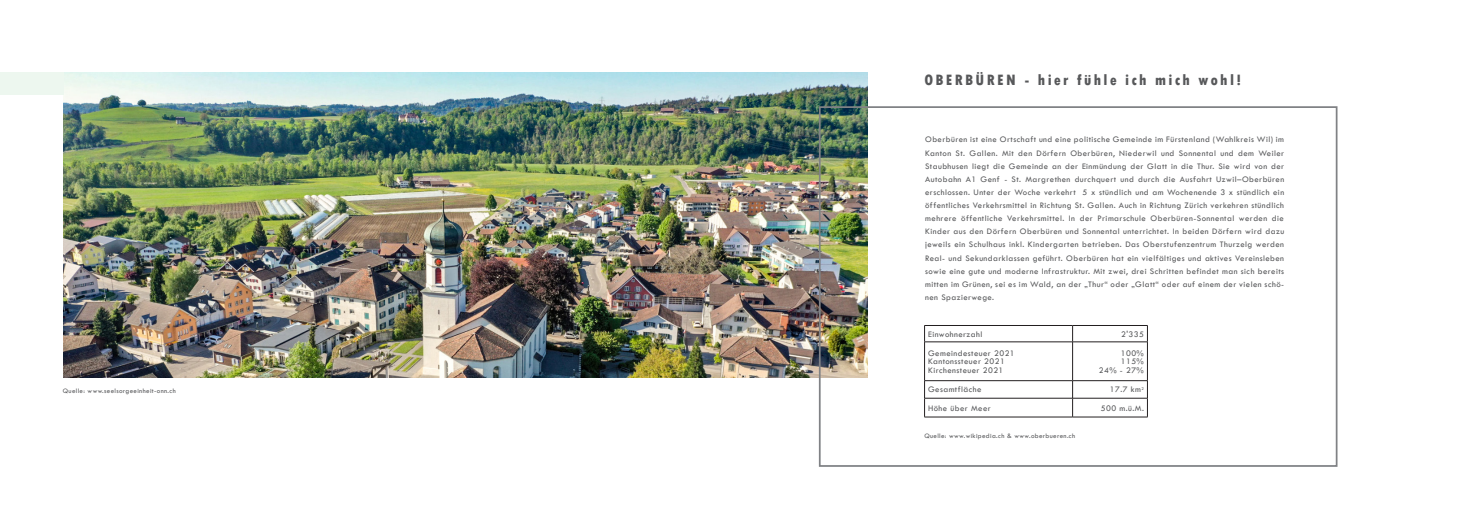
<style>
.page{position:relative;width:1474px;height:521px;background:#fff}
.page>*{position:absolute;margin:0;border:0;box-sizing:border-box;transform-origin:0 0}
.t1{font:800 condensed 15.75px "Tw Cen";letter-spacing:.15em;color:#57585a}
.fliesstext{font:8.75px/13.1px "Tw Cen";letter-spacing:.05em;color:#57585a;text-align:justify}
.fliesstext-2{font:7px "Tw Cen";letter-spacing:.05em;color:#57585a}
</style>
<div class="page">
<img style="left:63px;top:73px;width:804px;height:304px">
<div style="left:819px;top:106px;width:518px;height:361px;border:2px solid #808285"></div>
<svg style="left:1072px;top:326px;width:1px;height:16px"></svg>
<hr style="left:1072px;top:342px;width:1px;height:38px;background:#231f20">
<svg style="left:1072px;top:381px;width:1px;height:36px"></svg>
<hr style="left:924px;top:325px;width:148px;height:1px;background:#231f20">
<svg style="left:924px;top:326px;width:1px;height:16px"></svg>
<hr style="left:1072px;top:325px;width:75px;height:1px;background:#231f20">
<svg style="left:1147px;top:326px;width:1px;height:16px"></svg>
<hr style="left:924px;top:342px;width:148px;height:1px;background:#231f20">
<hr style="left:924px;top:342px;width:1px;height:39px;background:#231f20">
<hr style="left:1072px;top:342px;width:75px;height:1px;background:#231f20">
<hr style="left:1147px;top:342px;width:1px;height:39px;background:#231f20">
<hr style="left:924px;top:380px;width:148px;height:1px;background:#231f20">
<hr style="left:1072px;top:380px;width:75px;height:1px;background:#231f20">
<hr style="left:924px;top:398px;width:148px;height:1px;background:#231f20">
<svg style="left:924px;top:381px;width:1px;height:36px"></svg>
<hr style="left:1072px;top:398px;width:75px;height:1px;background:#231f20">
<svg style="left:1147px;top:381px;width:1px;height:36px"></svg>
<hr style="left:924px;top:417px;width:148px;height:1px;background:#231f20">
<hr style="left:1072px;top:417px;width:75px;height:1px;background:#231f20">
<div style="left:0;top:73px;width:63px;height:22px;background:#edf7ef"></div>
<p class="fliesstext-2" style="left:63px;top:387px;width:114px">Quelle: www.seelsorgeeinheit-onn.ch</p>
<p class="t1" style="left:924px;top:70px;width:318px">OBERBÜREN - hier fühle ich mich wohl!</p>
<p class="fliesstext" style="left:925px;top:133px;width:360px">Oberbüren ist eine Ortschaft und eine politische Gemeinde im Fürstenland (Wahlkreis Wil) im Kanton St. Gallen. Mit den Dörfern Oberbüren, Niederwil und Sonnental und dem Weiler Staubhusen liegt die Gemeinde an der Einmündung der Glatt in die Thur. Sie wird von der Autobahn A1 Genf - St. Margrethen durchquert und durch die Ausfahrt Uzwil–Oberbüren erschlossen. Unter der Woche verkehrt 5 x stündlich und am Wochenende 3 x stündlich ein öffentliches Verkehrsmittel in Richtung St. Gallen. Auch in Richtung Zürich verkehren stündlich mehrere öffentliche Verkehrsmittel. In der Primarschule Oberbüren-Sonnental werden die Kinder aus den Dörfern Oberbüren und Sonnental unterrichtet. In beiden Dörfern wird dazu jeweils ein Schulhaus inkl. Kindergarten betrieben. Das Oberstufenzentrum Thurzelg werden Real- und Sekundarklassen geführt. Oberbüren hat ein vielfältiges und aktives Vereinsleben sowie eine gute und moderne Infrastruktur. Mit zwei, drei Schritten befindet man sich bereits mitten im Grünen, sei es im Wald, an der „Thur“ oder „Glatt“ oder auf einem der vielen schö&shy;nen Spazierwege.</p>
<p class="fliesstext" style="left:928px;top:327px;width:56px">Einwohnerzahl</p>
<p class="fliesstext" style="left:1121px;top:327px;width:24px">2'335</p>
<p class="fliesstext" style="left:928px;top:346px;width:88px">Gemeindesteuer 2021</p>
<p class="fliesstext" style="left:928px;top:355px;width:78px">Kantonssteuer 2021</p>
<p class="fliesstext" style="left:928px;top:364px;width:77px">Kirchensteuer 2021</p>
<p class="fliesstext" style="left:1120px;top:346px;width:25px">100%</p>
<p class="fliesstext" style="left:1120px;top:355px;width:25px">115%</p>
<p class="fliesstext" style="left:1098px;top:364px;width:47px">24% - 27%</p>
<p class="fliesstext" style="left:928px;top:383px;width:55px">Gesamtfläche</p>
<p class="fliesstext" style="left:1109px;top:383px;width:35px">17.7 km<sup>2</sup></p>
<p class="fliesstext" style="left:928px;top:401px;width:64px">Höhe über Meer</p>
<p class="fliesstext" style="left:1100px;top:401px;width:45px">500 m.ü.M.</p>
<p class="fliesstext-2" style="left:924px;top:431px;width:152px">Quelle: www.wikipedia.ch &amp; www.oberbueren.ch</p>
</div>
